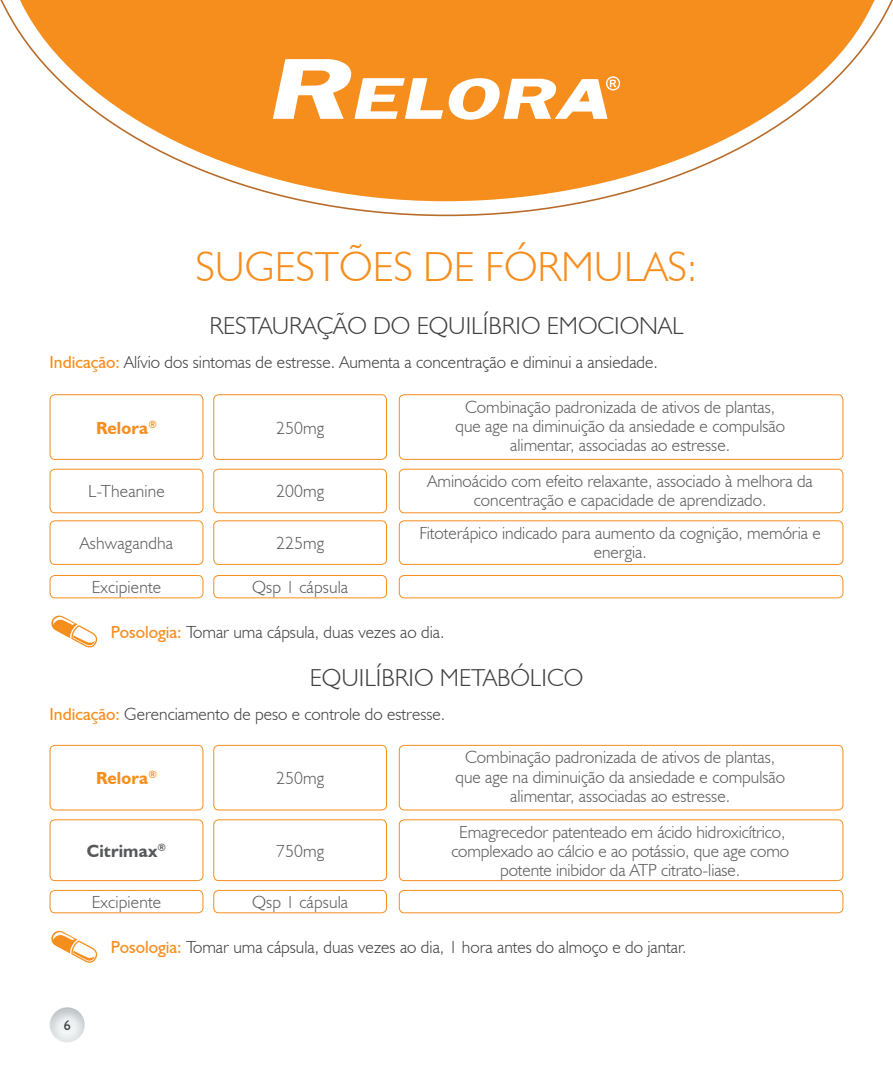
<style>
.page{position:relative;width:893px;height:1092px;background:#fff}
.page>*{position:absolute;margin:0;border:0;box-sizing:border-box;transform-origin:0 0}
.t1{font:300 42px "Humanist 521 BT";color:#f68e1e}
.t2{font:300 24.5px "Humanist 521 BT";color:#3e3e3f}
.t3{font:300 17.5px/19.2px "Humanist 521 BT";color:#57585a;text-align:center}
.t4{font:300 17.5px "Humanist 521 BT";color:#3e3e3f}
.t5{font:700 17.5px "Humanist 521 BT";letter-spacing:.01em;color:#f68e1e}
.t6{font:700 17.5px "Humanist 521 BT";letter-spacing:.01em;color:#57585a}
.t7{font:14px "Humanist 521 BT";color:#3e3e3f}
.s1{font-weight:400;color:#f68e1e}
</style>
<div class="page">
<img style="left:50px;top:1007px;width:35px;height:35px;border-radius:18px">
<svg style="left:0;top:0;width:893px;height:217px"></svg>
<svg style="left:273px;top:59px;width:170px;height:60px"></svg>
<svg style="left:449px;top:76px;width:171px;height:45px"></svg>
<svg style="left:51px;top:930px;width:46px;height:33px"></svg>
<div style="left:50px;top:394px;width:153px;height:66px;border:1px solid #f68e1e;border-radius:5px"></div>
<div style="left:50px;top:744px;width:153px;height:66px;border:1px solid #f68e1e;border-radius:5px"></div>
<div style="left:213px;top:394px;width:174px;height:66px;border:1px solid #f68e1e;border-radius:5px"></div>
<div style="left:213px;top:744px;width:174px;height:66px;border:1px solid #f68e1e;border-radius:5px"></div>
<div style="left:399px;top:394px;width:444px;height:66px;border:1px solid #f68e1e;border-radius:5px"></div>
<div style="left:399px;top:744px;width:444px;height:66px;border:1px solid #f68e1e;border-radius:5px"></div>
<div style="left:399px;top:468px;width:444px;height:45px;border:1px solid #f68e1e;border-radius:5px"></div>
<div style="left:399px;top:819px;width:444px;height:62px;border:1px solid #f68e1e;border-radius:5px"></div>
<div style="left:213px;top:468px;width:174px;height:45px;border:1px solid #f68e1e;border-radius:5px"></div>
<div style="left:213px;top:819px;width:174px;height:62px;border:1px solid #f68e1e;border-radius:5px"></div>
<div style="left:50px;top:468px;width:153px;height:45px;border:1px solid #f68e1e;border-radius:5px"></div>
<div style="left:50px;top:819px;width:153px;height:62px;border:1px solid #f68e1e;border-radius:5px"></div>
<div style="left:50px;top:520px;width:153px;height:45px;border:1px solid #f68e1e;border-radius:5px"></div>
<div style="left:213px;top:520px;width:174px;height:45px;border:1px solid #f68e1e;border-radius:5px"></div>
<div style="left:399px;top:520px;width:444px;height:45px;border:1px solid #f68e1e;border-radius:5px"></div>
<div style="left:399px;top:575px;width:444px;height:23px;border:1px solid #f68e1e;border-radius:5px"></div>
<div style="left:399px;top:889px;width:444px;height:24px;border:1px solid #f68e1e;border-radius:5px"></div>
<div style="left:213px;top:575px;width:174px;height:23px;border:1px solid #f68e1e;border-radius:5px"></div>
<div style="left:213px;top:889px;width:174px;height:24px;border:1px solid #f68e1e;border-radius:5px"></div>
<div style="left:50px;top:575px;width:153px;height:23px;border:1px solid #f68e1e;border-radius:5px"></div>
<div style="left:50px;top:889px;width:153px;height:24px;border:1px solid #f68e1e;border-radius:5px"></div>
<svg style="left:51px;top:615px;width:46px;height:33px"></svg>
<h1 class="t1" style="left:196px;top:241px;width:503px">SUGESTÕES DE FÓRMULAS:</h1>
<h2 class="t2" style="left:209px;top:310px;width:476px">RESTAURAÇÃO DO EQUILÍBRIO EMOCIONAL</h2>
<p class="t4" style="left:50px;top:351px;width:610px"><span class="s1">Indicação:</span> Alívio dos sintomas de estresse. Aumenta a concentração e diminui a ansiedade.</p>
<p class="t5" style="left:96px;top:417px;width:62px">Relora<sup>®</sup></p>
<p class="t3" style="left:88px;top:481px;width:78px">L-Theanine</p>
<p class="t3" style="left:276px;top:418px;width:50px">250mg</p>
<p class="t3" style="left:276px;top:481px;width:50px">200mg</p>
<p class="t3" style="left:455px;top:397px;width:331px">Combinação padronizada de ativos de plantas, que age na diminuição da ansiedade e compulsão alimentar, associadas ao estresse.</p>
<p class="t3" style="left:428px;top:471px;width:387px">Aminoácido com efeito relaxante, associado à melhora da concentração e capacidade de aprendizado.</p>
<p class="t3" style="left:80px;top:533px;width:95px">Ashwagandha</p>
<p class="t3" style="left:276px;top:533px;width:50px">225mg</p>
<p class="t3" style="left:419px;top:522px;width:403px">Fitoterápico indicado para aumento da cognição, memória e energia.</p>
<p class="t3" style="left:92px;top:577px;width:71px">Excipiente</p>
<p class="t3" style="left:252px;top:577px;width:98px">Qsp 1 cápsula</p>
<p class="t4" style="left:111px;top:621px;width:335px"><span class="s1">Posologia:</span> Tomar uma cápsula, duas vezes ao dia.</p>
<h2 class="t2" style="left:310px;top:662px;width:275px">EQUILÍBRIO METABÓLICO</h2>
<p class="t4" style="left:50px;top:703px;width:397px"><span class="s1">Indicação:</span> Gerenciamento de peso e controle do estresse.</p>
<p class="t5" style="left:96px;top:767px;width:62px">Relora<sup>®</sup></p>
<p class="t3" style="left:276px;top:768px;width:50px">250mg</p>
<p class="t3" style="left:455px;top:747px;width:331px">Combinação padronizada de ativos de plantas, que age na diminuição da ansiedade e compulsão alimentar, associadas ao estresse.</p>
<p class="t6" style="left:87px;top:839px;width:81px">Citrimax<sup>®</sup></p>
<p class="t3" style="left:276px;top:840px;width:50px">750mg</p>
<p class="t3" style="left:451px;top:821px;width:339px">Emagrecedor patenteado em ácido hidroxicítrico, complexado ao cálcio e ao potássio, que age como potente inibidor da ATP citrato-liase.</p>
<p class="t3" style="left:92px;top:892px;width:71px">Excipiente</p>
<p class="t3" style="left:252px;top:892px;width:98px">Qsp 1 cápsula</p>
<p class="t7" style="left:64px;top:1016px;width:9px">6</p>
<p class="t4" style="left:111px;top:936px;width:577px"><span class="s1">Posologia:</span> Tomar uma cápsula, duas vezes ao dia, 1 hora antes do almoço e do jantar.</p>
</div>
